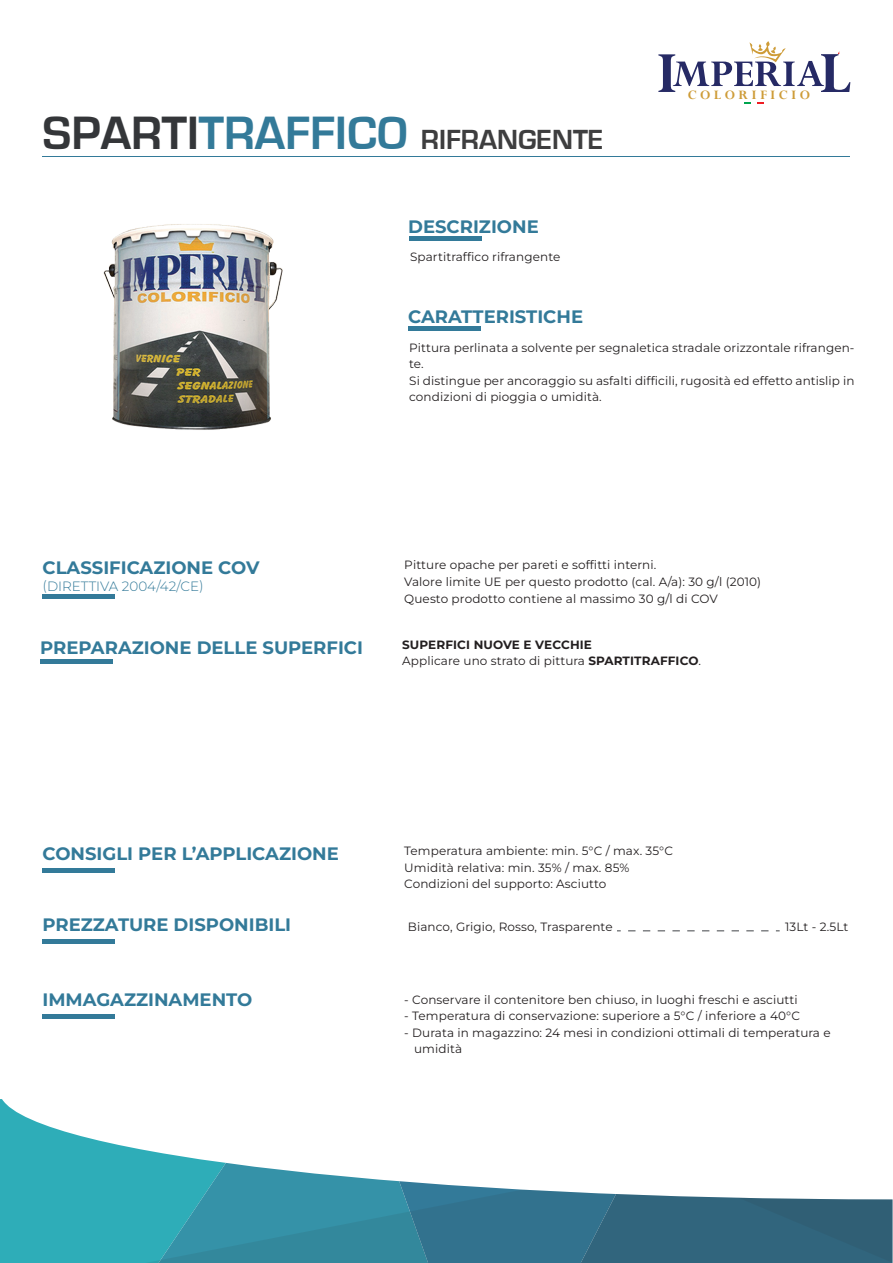
<style>
.page{position:relative;width:893px;height:1263px;background:#fff}
.page>*{position:absolute;margin:0;border:0;box-sizing:border-box;transform-origin:0 0}
.t1{font:700 28.5px "Eurostile";color:#3e3e3f}
.t2{font:700 18px "Montserrat";color:#337a99}
.t3{font:700 14.4px "Perpetua";letter-spacing:.235em;color:#ce9c38}
.t4{font:300 13.5px "Montserrat";color:#337a99}
.t5{font:12px/16.5px "Montserrat";letter-spacing:.01em;color:#231f20}
.t6{font:700 12px/16.5px "Montserrat";letter-spacing:.01em;color:#231f20}
.s1{font-size:48.15px;color:#343639}
.s2{font-size:48.15px;color:#337a99}
.s3{font-weight:400}
</style>
<div class="page">
<svg style="left:744px;top:102px;width:20px;height:2px"></svg>
<svg style="left:658px;top:41px;width:192px;height:51px"></svg>
<hr style="left:43px;top:156px;width:807px;height:1px;background:#337a99">
<div style="left:409px;top:236px;width:72px;height:5px;background:#337a99"></div>
<div style="left:408px;top:326px;width:73px;height:5px;background:#337a99"></div>
<hr style="left:42px;top:595px;width:73px;height:4px;background:#337a99">
<div style="left:42px;top:868px;width:73px;height:5px;background:#337a99"></div>
<hr style="left:42px;top:939px;width:73px;height:4px;background:#337a99">
<svg style="left:628px;top:930px;width:152px;height:1px"></svg>
<hr style="left:42px;top:1014px;width:73px;height:4px;background:#337a99">
<svg style="left:0;top:1099px;width:145px;height:164px;fill:#2eadb8"></svg>
<svg style="left:145px;top:1150px;width:319px;height:113px"></svg>
<svg style="left:464px;top:1186px;width:428px;height:77px;fill:#31657d"></svg>
<img style="left:103px;top:224px;width:180px;height:206px">
<hr style="left:40px;top:659px;width:73px;height:4px;background:#337a99">
<h1 class="t1" style="left:43px;top:128px;width:563px"><span class="s1">SPARTI</span><span class="s2">TRAFFICO</span> RIFRANGENTE</h1>
<h2 class="t2" style="left:408px;top:214px;width:132px">DESCRIZIONE</h2>
<p class="t5" style="left:410px;top:248px;width:152px">Spartitraffico rifrangente</p>
<p class="t3" style="left:688px;top:85px;width:124px">COLORIFICIO</p>
<h2 class="t2" style="left:42px;top:556px;width:218px">CLASSIFICAZIONE COV</h2>
<p class="t4" style="left:42px;top:577px;width:163px">(DIRETTIVA 2004/42/CE)</p>
<h2 class="t2" style="left:408px;top:304px;width:176px">CARATTERISTICHE</h2>
<p class="t5" style="left:409px;top:339px;width:447px">Pittura perlinata a solvente per segnaletica stradale orizzontale rifrangen&shy;te.<br>Si distingue per ancoraggio su asfalti difficili, rugosità ed effetto antislip in condizioni di pioggia o umidità.</p>
<p class="t5" style="left:404px;top:557px;width:358px">Pitture opache per pareti e soffitti interni.<br>Valore limite UE per questo prodotto (cal. A/a): 30 g/l (2010)<br>Questo prodotto contiene al massimo 30 g/l di COV</p>
<h2 class="t2" style="left:40px;top:635px;width:324px">PREPARAZIONE DELLE SUPERFICI</h2>
<p class="t6" style="left:402px;top:636px;width:301px">SUPERFICI NUOVE E VECCHIE<br><span class="s3">Applicare uno strato di pittura</span> SPARTITRAFFICO<span class="s3">.</span></p>
<h2 class="t2" style="left:42px;top:841px;width:298px">CONSIGLI PER L’APPLICAZIONE</h2>
<p class="t5" style="left:404px;top:842px;width:270px">Temperatura ambiente: min. 5°C / max. 35°C<br>Umidità relativa: min. 35% / max. 85%<br>Condizioni del supporto: Asciutto</p>
<h2 class="t2" style="left:42px;top:912px;width:250px">PREZZATURE DISPONIBILI</h2>
<p class="t5" style="left:408px;top:918px;width:206px">Bianco, Grigio, Rosso, Trasparente</p>
<p class="t5" style="left:785px;top:918px;width:65px">13Lt - 2.5Lt</p>
<h2 class="t2" style="left:42px;top:987px;width:211px">IMMAGAZZINAMENTO</h2>
<p class="t5" style="left:404px;top:991px;width:395px">- Conservare il contenitore ben chiuso, in luoghi freschi e asciutti</p>
<p class="t5" style="left:404px;top:1007px;width:397px">- Temperatura di conservazione: superiore a 5°C / inferiore a 40°C</p>
<p class="t5" style="left:414px;top:1024px;width:418px;text-indent:-10px">- Durata in magazzino: 24 mesi in condizioni ottimali di temperatura e umidità</p>
</div>
